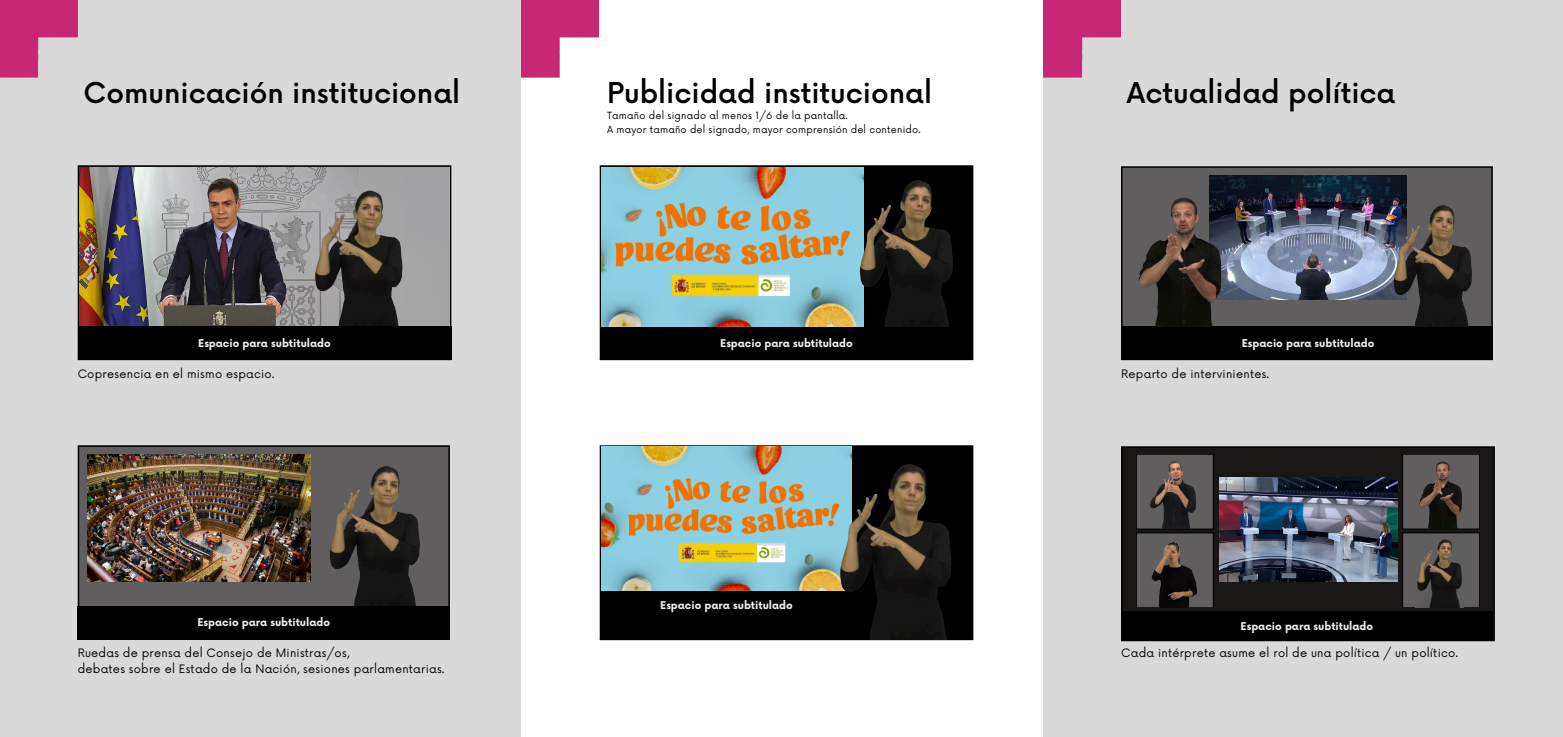
<style>
.page{position:relative;width:1563px;height:737px;background:#d9d9d9}
.page>*{position:absolute;margin:0;border:0;box-sizing:border-box;transform-origin:0 0}
.t1{font:500 28px "Now";color:#000}
.t2{font:11.38px "Now";letter-spacing:.02em;color:#000}
.t3{font:700 10.5px "Now";color:#eee}
.t4{font:9.62px "Now";letter-spacing:.02em;color:#000}
</style>
<div class="page">
<div style="left:521px;top:0;width:521px;height:737px;background:#fff"></div>
<img style="left:0;top:0;width:77px;height:78px">
<hr style="left:78px;top:167px;width:1px;height:192px;background:#000">
<hr style="left:450px;top:167px;width:1px;height:192px;background:#000">
<hr style="left:78px;top:165px;width:373px;height:2px;background:#000">
<img style="left:79px;top:167px;width:371px;height:159px">
<img style="left:310px;top:188px;width:101px;height:138px">
<div style="left:78px;top:446px;width:371px;height:193px;background:#605e5f"></div>
<hr style="left:78px;top:447px;width:1px;height:191px;background:#000">
<hr style="left:448px;top:447px;width:2px;height:191px;background:#000">
<hr style="left:78px;top:445px;width:372px;height:2px;background:#000">
<img style="left:329px;top:466px;width:91px;height:140px">
<div style="left:78px;top:606px;width:372px;height:33px;background:#000"></div>
<img style="left:87px;top:454px;width:224px;height:127px">
<img style="left:521px;top:0;width:77px;height:78px">
<div style="left:600px;top:166px;width:372px;height:194px;background:#000"></div>
<hr style="left:972px;top:167px;width:1px;height:192px;background:#000">
<hr style="left:600px;top:165px;width:373px;height:2px;background:#000">
<hr style="left:600px;top:359px;width:373px;height:1px;background:#000">
<img style="left:601px;top:167px;width:262px;height:160px">
<img style="left:855px;top:178px;width:98px;height:149px">
<div style="left:600px;top:446px;width:372px;height:194px;background:#000"></div>
<hr style="left:972px;top:447px;width:1px;height:192px;background:#000">
<hr style="left:600px;top:445px;width:373px;height:2px;background:#000">
<hr style="left:600px;top:639px;width:373px;height:1px;background:#000">
<img style="left:601px;top:446px;width:251px;height:145px">
<img style="left:834px;top:462px;width:117px;height:178px">
<img style="left:1043px;top:0;width:78px;height:78px">
<div style="left:1121px;top:167px;width:371px;height:193px;background:#605e5f"></div>
<hr style="left:1121px;top:168px;width:1px;height:191px;background:#000">
<hr style="left:1491px;top:168px;width:1px;height:191px;background:#000">
<hr style="left:1121px;top:166px;width:371px;height:2px;background:#000">
<img style="left:1209px;top:176px;width:197px;height:123px">
<div style="left:1121px;top:327px;width:371px;height:33px;background:#000"></div>
<img style="left:1389px;top:203px;width:88px;height:124px">
<div style="left:1121px;top:447px;width:373px;height:194px;background:#181716"></div>
<hr style="left:1121px;top:448px;width:1px;height:192px;background:#000">
<hr style="left:1493px;top:448px;width:1px;height:192px;background:#000">
<hr style="left:1121px;top:446px;width:373px;height:2px;background:#000">
<hr style="left:1121px;top:640px;width:373px;height:1px;background:#000">
<div style="left:1121px;top:611px;width:371px;height:30px;background:#000"></div>
<img style="left:1219px;top:477px;width:178px;height:104px">
<div style="left:78px;top:326px;width:373px;height:34px;background:#000"></div>
<svg style="left:1136px;top:454px;width:77px;height:154px;background:#535152"></svg>
<svg style="left:1402px;top:454px;width:77px;height:154px;background:#555354"></svg>
<img style="left:1415px;top:538px;width:48px;height:69px">
<img style="left:1136px;top:194px;width:90px;height:133px">
<img style="left:1147px;top:459px;width:52px;height:69px">
<img style="left:1146px;top:538px;width:54px;height:69px">
<img style="left:1418px;top:459px;width:46px;height:69px">
<p class="t1" style="left:84px;top:78px;width:378px">Comunicación institucional</p>
<p class="t1" style="left:607px;top:78px;width:326px">Publicidad institucional</p>
<h1 class="t4" style="left:607px;top:111px;width:242px">Tamaño del signado al menos 1/6 de la pantalla.</h1>
<p class="t4" style="left:607px;top:124px;width:315px">A mayor tamaño del signado, mayor comprensión del contenido.</p>
<p class="t1" style="left:1127px;top:78px;width:270px">Actualidad política</p>
<h1 class="t3" style="left:198px;top:337px;width:134px">Espacio para subtitulado</h1>
<p class="t2" style="left:78px;top:367px;width:198px">Copresencia en el mismo espacio.</p>
<h2 class="t3" style="left:720px;top:337px;width:134px">Espacio para subtitulado</h2>
<p class="t3" style="left:1241px;top:337px;width:134px">Espacio para subtitulado</p>
<p class="t2" style="left:1121px;top:367px;width:150px">Reparto de intervinientes.</p>
<h3 class="t3" style="left:660px;top:600px;width:134px">Espacio para subtitulado</h3>
<p class="t3" style="left:197px;top:616px;width:134px">Espacio para subtitulado</p>
<h2 class="t3" style="left:1240px;top:620px;width:134px">Espacio para subtitulado</h2>
<p class="t2" style="left:78px;top:646px;width:273px">Ruedas de prensa del Consejo de Ministras/os,</p>
<h3 class="t2" style="left:1121px;top:646px;width:338px">Cada intérprete asume el rol de una política / un político.</h3>
<p class="t2" style="left:78px;top:663px;width:368px">debates sobre el Estado de la Nación, sesiones parlamentarias.</p>
</div>
